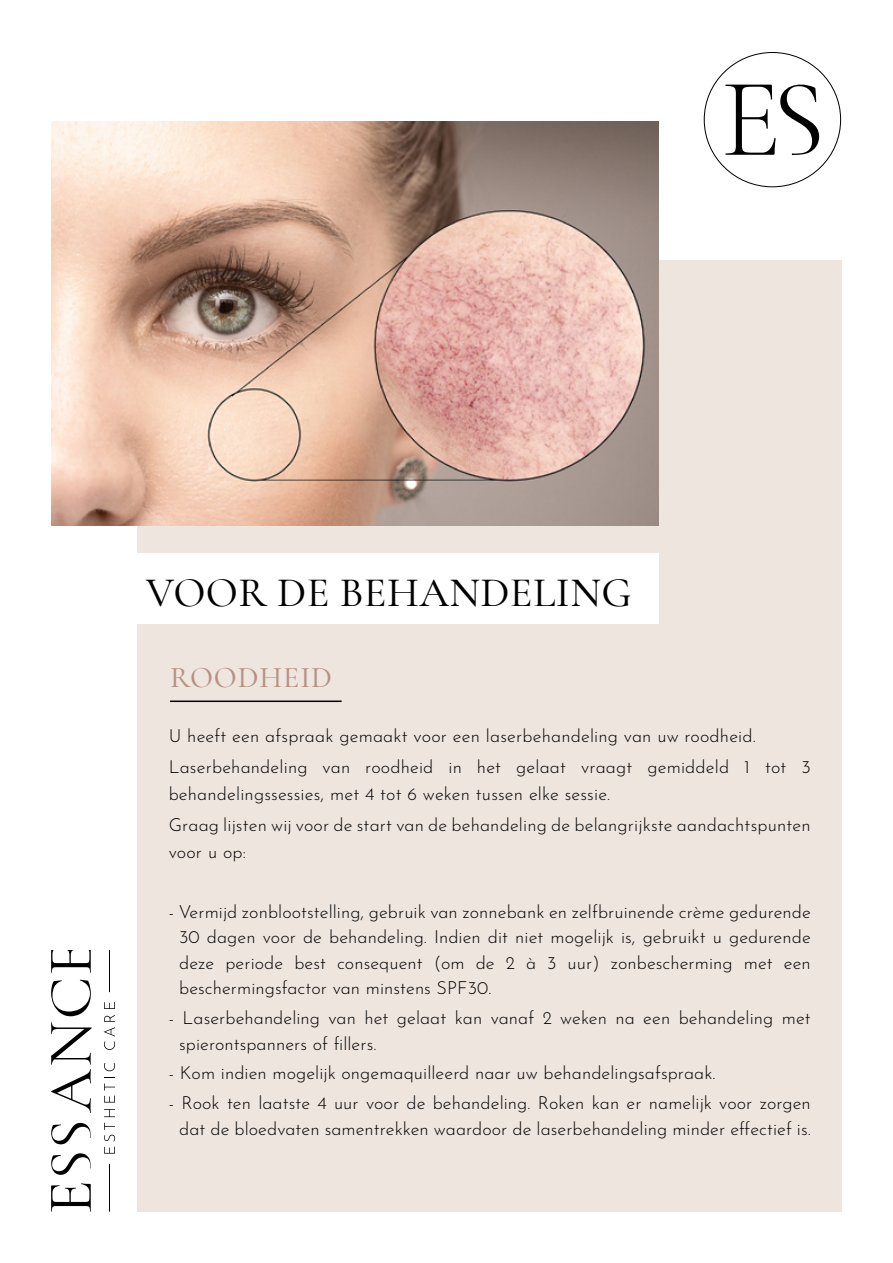
<style>
.page{position:relative;width:893px;height:1263px;background:#fff}
.page>*{position:absolute;margin:0;border:0;box-sizing:border-box;transform-origin:0 0}
.t1{font:500 42px "Cormorant Garamond";letter-spacing:.01em;color:#000}
.t2{font:500 30px "Cormorant Garamond";letter-spacing:.03em;color:#b69183}
.t3{font:300 18px/25.5px "Josefin Sans";letter-spacing:.005em;color:#000}
</style>
<div class="page">
<div style="left:137px;top:260px;width:705px;height:952px;background:#efe5df"></div>
<div style="left:132px;top:554px;width:527px;height:70px;background:#fff"></div>
<hr style="left:109px;top:1164px;width:1px;height:48px;background:#000">
<hr style="left:109px;top:950px;width:1px;height:42px;background:#000">
<svg style="left:51px;top:1183px;width:40px;height:28px"></svg>
<svg style="left:51px;top:980px;width:40px;height:36px"></svg>
<svg style="left:51px;top:950px;width:40px;height:23px"></svg>
<svg style="left:104px;top:1147px;width:11px;height:6px"></svg>
<svg style="left:104px;top:1123px;width:11px;height:18px"></svg>
<svg style="left:104px;top:1109px;width:11px;height:8px"></svg>
<svg style="left:104px;top:1096px;width:11px;height:6px"></svg>
<svg style="left:104px;top:1077px;width:11px;height:13px"></svg>
<svg style="left:104px;top:1063px;width:11px;height:8px"></svg>
<svg style="left:104px;top:1015px;width:11px;height:35px"></svg>
<svg style="left:104px;top:1002px;width:11px;height:7px"></svg>
<svg style="left:51px;top:1022px;width:41px;height:91px"></svg>
<svg style="left:51px;top:1153px;width:40px;height:22px"></svg>
<svg style="left:51px;top:1123px;width:40px;height:21px"></svg>
<svg style="left:725px;top:85px;width:94px;height:70px"></svg>
<img style="left:51px;top:122px;width:608px;height:403px">
<hr style="left:170px;top:700px;width:172px;height:2px;background:#000">
<h1 class="t1" style="left:146px;top:567px;width:487px">VOOR DE BEHANDELING</h1>
<h2 class="t2" style="left:170px;top:659px;width:163px">ROODHEID</h2>
<p class="t3" style="left:169px;top:718px;width:644px;line-height:31.2px">U heeft een afspraak gemaakt voor een laserbehandeling van uw roodheid.<br>Laserbehandeling van roodheid in het gelaat vraagt gemiddeld 1 tot 3</p>
<p class="t3" style="left:169px;top:777px;width:643px;line-height:31.2px">behandelingssessies, met 4 tot 6 weken tussen elke sessie.<br>Graag lijsten wij voor de start van de behandeling de belangrijkste aandachtspunten</p>
<p class="t3" style="left:169px;top:838px;width:79px">voor u op:</p>
<p class="t3" style="left:179px;top:897px;width:633px;text-align:justify;text-indent:-10px">- Vermijd zonblootstelling, gebruik van zonnebank en zelfbruinende crème gedurende 30 dagen voor de behandeling. Indien dit niet mogelijk is, gebruikt u gedurende deze periode best consequent (om de 2 à 3 uur) zonbescherming met een beschermingsfactor van minstens SPF30.</p>
<p class="t3" style="left:179px;top:1004px;width:633px;text-indent:-10px">- Laserbehandeling van het gelaat kan vanaf 2 weken na een behandeling met spierontspanners of fillers.</p>
<p class="t3" style="left:169px;top:1059px;width:548px">- Kom indien mogelijk ongemaquilleerd naar uw behandelingsafspraak.</p>
<p class="t3" style="left:169px;top:1089px;width:644px;text-align:center">- Rook ten laatste 4 uur voor de behandeling. Roken kan er namelijk voor zorgen dat de bloedvaten samentrekken waardoor de laserbehandeling minder effectief is.</p>
</div>
